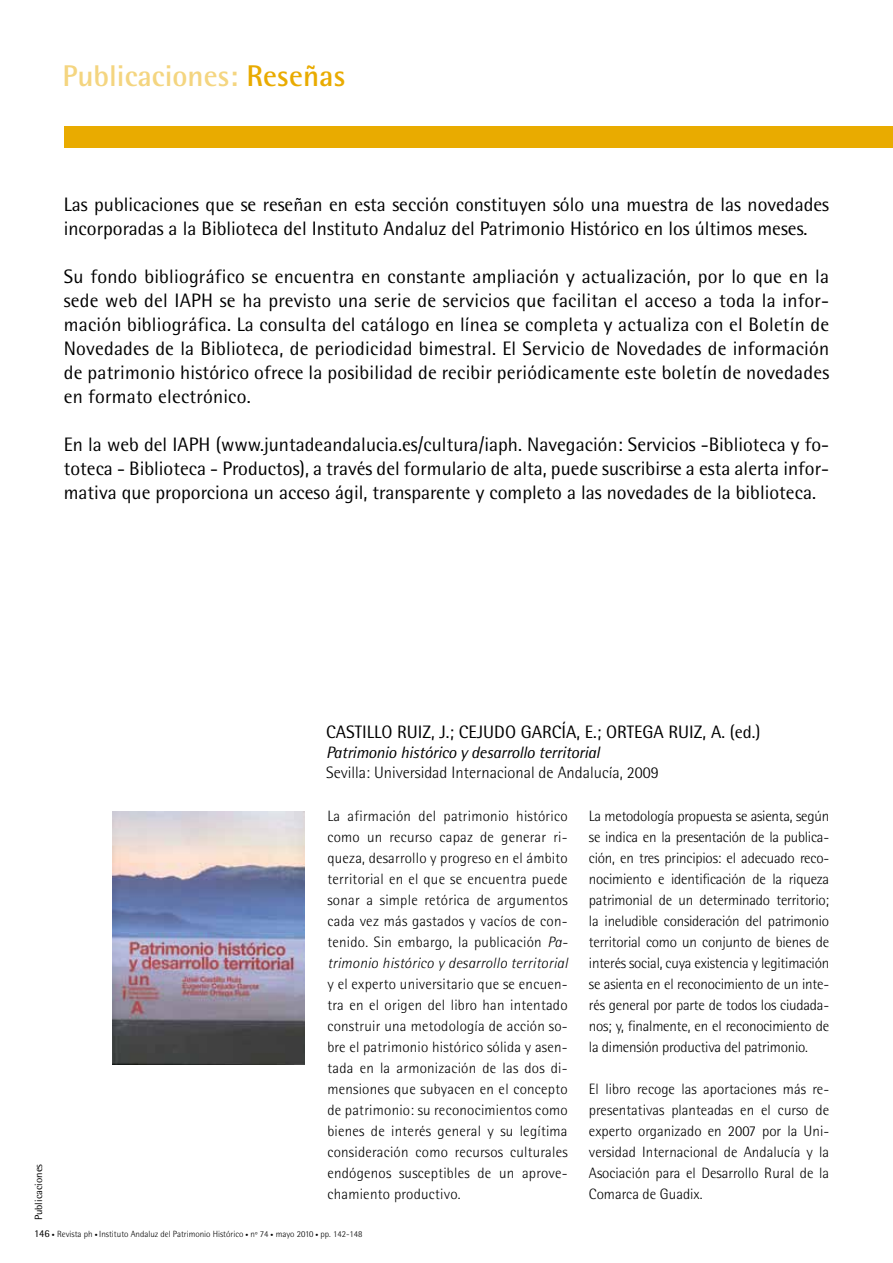
<style>
.page{position:relative;width:893px;height:1263px;background:#fff}
.page>*{position:absolute;margin:0;border:0;box-sizing:border-box;transform-origin:0 0}
.t1{font:700 30px "Rotis Semi Sans";color:#f4d580}
.t2{font:19.5px/24px "Rotis Semi Sans";color:#000;text-align:justify}
.t3{font:18px "Rotis Semi Sans";color:#000}
.t4{font:300 16.5px "Rotis Semi Sans";color:#000}
.t5{font:italic 16.5px "Rotis Semi Sans";letter-spacing:-.015em;color:#000}
.t6{font:300 15px/21px "Rotis Semi Sans";color:#000;text-align:justify}
.t7{font:10.5px "Rotis Semi Sans";color:#000}
.t8{font:300 9px "Rotis Semi Sans";color:#000}
.s1{color:#e9ab00}
.s2{font-style:italic}
.s3{font-weight:400;font-size:10.5px}
.s4{font-size:6px}
</style>
<div class="page">
<div style="left:64px;top:127px;width:829px;height:21px;background:#e9ab00"></div>
<img style="left:113px;top:811px;width:191px;height:253px">
<h1 class="t1" style="left:62px;top:58px;width:285px">Publicaciones: <span class="s1">Reseñas</span></h1>
<h2 class="t2" style="left:64px;top:192px;width:767px">Las publicaciones que se reseñan en esta sección constituyen sólo una muestra de las novedades incorporadas a la Biblioteca del Instituto Andaluz del Patrimonio Histórico en los últimos meses.</h2>
<p class="t2" style="left:64px;top:264px;width:767px">Su fondo bibliográfico se encuentra en constante ampliación y actualización, por lo que en la sede web del IAPH se ha previsto una serie de servicios que facilitan el acceso a toda la infor&shy;mación bibliográfica. La consulta del catálogo en línea se completa y actualiza con el Boletín de Novedades de la Biblioteca, de periodicidad bimestral. El Servicio de Novedades de información de patrimonio histórico ofrece la posibilidad de recibir periódicamente este boletín de novedades en formato electrónico.</p>
<p class="t2" style="left:64px;top:432px;width:767px">En la web del IAPH (www.juntadeandalucia.es/cultura/iaph. Navegación: Servicios -Biblioteca y fo&shy;toteca - Biblioteca - Productos), a través del formulario de alta, puede suscribirse a esta alerta infor&shy;mativa que proporciona un acceso ágil, transparente y completo a las novedades de la biblioteca.</p>
<p class="t7" style="left:32px;top:1220px;width:58px;rotate:-90deg">Publicaciones</p>
<p class="t3" style="left:326px;top:721px;width:436px">CASTILLO RUIZ, J.; CEJUDO GARCÍA, E.; ORTEGA RUIZ, A. (ed.)</p>
<p class="t5" style="left:326px;top:742px;width:275px">Patrimonio histórico y desarrollo territorial</p>
<p class="t4" style="left:326px;top:762px;width:334px">Sevilla: Universidad Internacional de Andalucía, 2009</p>
<p class="t6" style="left:327px;top:805px;width:242px">La afirmación del patrimonio histórico como un recurso capaz de generar ri&shy;queza, desarrollo y progreso en el ámbito territorial en el que se encuentra puede sonar a simple retórica de argumentos cada vez más gastados y vacíos de con&shy;tenido. Sin embargo, la publicación <span class="s2">Pa&shy;trimonio histórico y desarrollo territorial</span></p>
<p class="t6" style="left:327px;top:973px;width:242px">y el experto universitario que se encuen&shy;tra en el origen del libro han intentado construir una metodología de acción so&shy;bre el patrimonio histórico sólida y asen&shy;tada en la armonización de las dos di&shy;mensiones que subyacen en el concepto de patrimonio: su reconocimientos como bienes de interés general y su legítima consideración como recursos culturales endógenos susceptibles de un aprove&shy;chamiento productivo.</p>
<p class="t6" style="left:589px;top:805px;width:242px">La metodología propuesta se asienta, según se indica en la presentación de la publica&shy;ción, en tres principios: el adecuado reco&shy;nocimiento e identificación de la riqueza patrimonial de un determinado territorio; la ineludible consideración del patrimonio territorial como un conjunto de bienes de interés social, cuya existencia y legitimación se asienta en el reconocimiento de un inte&shy;rés general por parte de todos los ciudada&shy;nos; y, finalmente, en el reconocimiento de la dimensión productiva del patrimonio.</p>
<p class="t6" style="left:589px;top:1078px;width:242px">El libro recoge las aportaciones más re&shy;presentativas planteadas en el curso de experto organizado en 2007 por la Uni&shy;versidad Internacional de Andalucía y la Asociación para el Desarrollo Rural de la Comarca de Guadix.</p>
<p class="t8" style="left:34px;top:1229px;width:330px"><span class="s3">146</span> <span class="s4">•</span> Revista ph <span class="s4">•</span> Instituto Andaluz del Patrimonio Histórico <span class="s4">•</span> nº 74 <span class="s4">•</span> mayo 2010 <span class="s4">•</span> pp. 142-148</p>
</div>
